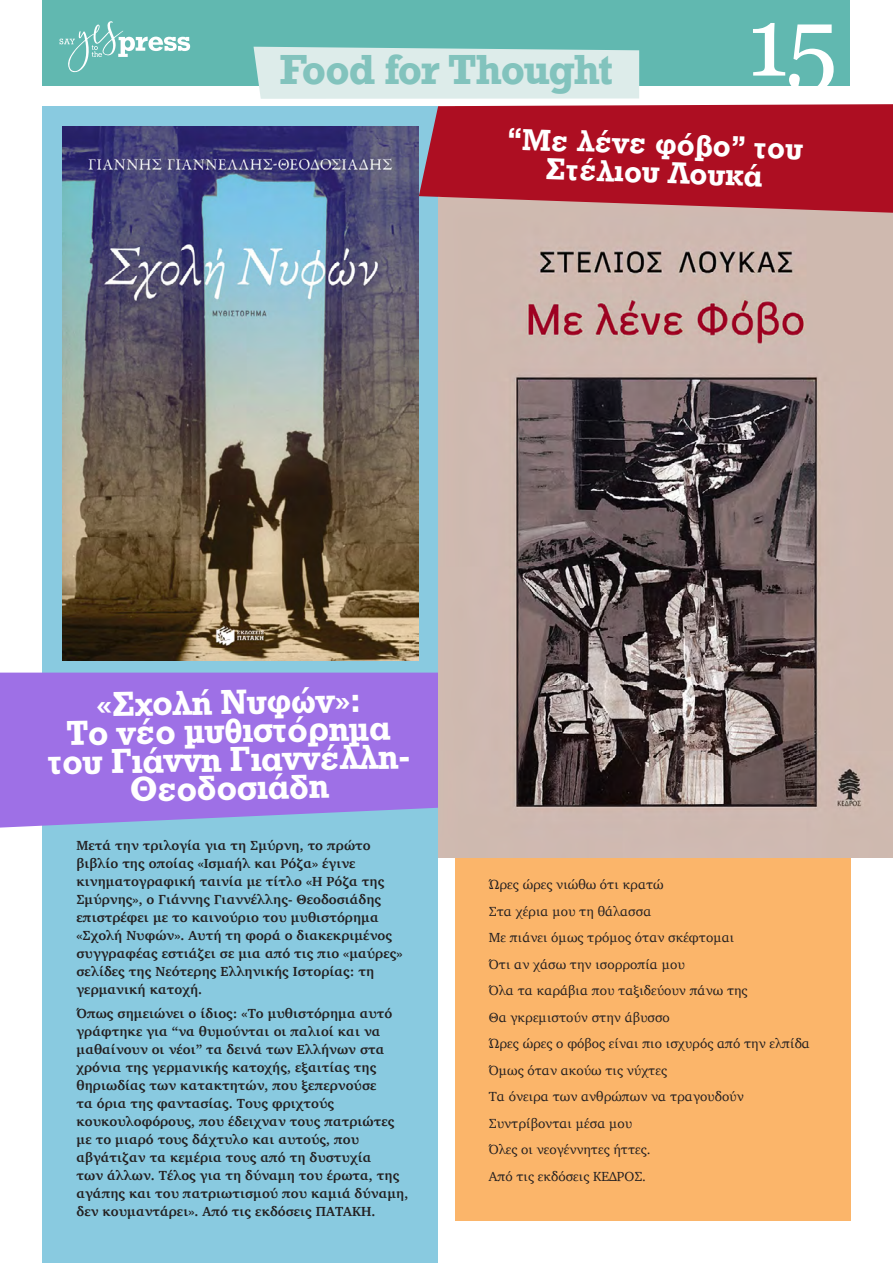
<style>
.page{position:relative;width:893px;height:1263px;background:#fff}
.page>*{position:absolute;margin:0;border:0;box-sizing:border-box;transform-origin:0 0}
.t1{font:97.5px "Georgia";color:#fff}
.t2{font:700 39.6px "Rockwell";letter-spacing:-.035em;color:#82c3bd}
.t3{font:36px/28.5px "UB Rockwell Bold";color:#fff;text-align:center}
.t4{font:31.5px/28.5px "UB Rockwell Bold";color:#fff;text-align:center}
.t5{font:700 13.5px/18px "Charter";letter-spacing:.005em;color:#231f20}
.t6{font:13.5px/26.5px "Charter";color:#231f20}
</style>
<div class="page">
<div style="left:43px;top:0;width:807px;height:85px;background:#61b8b0"></div>
<svg style="left:60px;top:21px;width:130px;height:51px"></svg>
<div style="left:254px;top:47px;width:385px;height:52px;background:#ddecea"></div>
<div style="left:455px;top:106px;width:395px;height:1114px;background:#fbb56a"></div>
<div style="left:43px;top:106px;width:395px;height:1157px;background:#89cae0"></div>
<div style="left:0;top:673px;width:438px;height:154px;background:#9e70e6"></div>
<img style="left:62px;top:127px;width:356px;height:533px">
<img style="left:438px;top:213px;width:455px;height:644px">
<svg style="left:419px;top:104px;width:474px;height:109px;background:#af2234"></svg>
<h2 class="t2" style="left:280px;top:44px;width:335px">Food for Thought</h2>
<h1 class="t1" style="left:747px;top:-29px;width:92px">15</h1>
<h3 class="t4" style="left:508px;top:124px;width:297px;rotate:2deg">“Με λένε φόβο” του<br>Στέλιου Λουκά</h3>
<h3 class="t3" style="left:47px;top:691px;width:363px;rotate:-1deg">«Σχολή Νυφών»:<br>Το νέο μυθιστόρημα του Γιάννη Γιαννέλλη-<br>Θεοδοσιάδη</h3>
<p class="t5" style="left:77px;top:836px;width:327px">Μετά την τριλογία για τη Σμύρνη, το πρώτο βιβλίο της οποίας «Ισμαήλ και Ρόζα» έγινε κινηματογραφική ταινία με τίτλο «Η Ρόζα της Σμύρνης», ο Γιάννης Γιαννέλλης- Θεοδοσιάδης επιστρέφει με το καινούριο του μυθιστόρημα «Σχολή Νυφών». Αυτή τη φορά ο διακεκριμένος συγγραφέας εστιάζει σε μια από τις πιο «μαύρες» σελίδες της Νεότερης Ελληνικής Ιστορίας: τη γερμανική κατοχή.</p>
<p class="t5" style="left:77px;top:1004px;width:333px">Όπως σημειώνει ο ίδιος: «Το μυθιστόρημα αυτό γράφτηκε για “να θυμούνται οι παλιοί και να μαθαίνουν οι νέοι” τα δεινά των Ελλήνων στα χρόνια της γερμανικής κατοχής, εξαιτίας της θηριωδίας των κατακτητών, που ξεπερνούσε<br>τα όρια της φαντασίας. Τους φριχτούς κουκουλοφόρους, που έδειχναν τους πατριώτες με το μιαρό τους δάχτυλο και αυτούς, που αβγάτιζαν τα κεμέρια τους από τη δυστυχία<br>των άλλων. Τέλος για τη δύναμη του έρωτα, της αγάπης και του πατριωτισμού που καμιά δύναμη, δεν κουμαντάρει». Aπό τις εκδόσεις ΠΑΤΑΚΗ.</p>
<p class="t6" style="left:489px;top:871px;width:323px">Ώρες ώρες νιώθω ότι κρατώ<br>Στα χέρια μου τη θάλασσα<br>Με πιάνει όμως τρόμος όταν σκέφτομαι<br>Ότι αν χάσω την ισορροπία μου<br>Όλα τα καράβια που ταξιδεύουν πάνω της<br>Θα γκρεμιστούν στην άβυσσο<br>Ώρες ώρες ο φόβος είναι πιο ισχυρός από την ελπίδα<br>Όμως όταν ακούω τις νύχτες<br>Τα όνειρα των ανθρώπων να τραγουδούν<br>Συντρίβονται μέσα μου<br>Όλες οι νεογέννητες ήττες.<br>Από τις εκδόσεις ΚΕΔΡΟΣ.</p>
</div>
